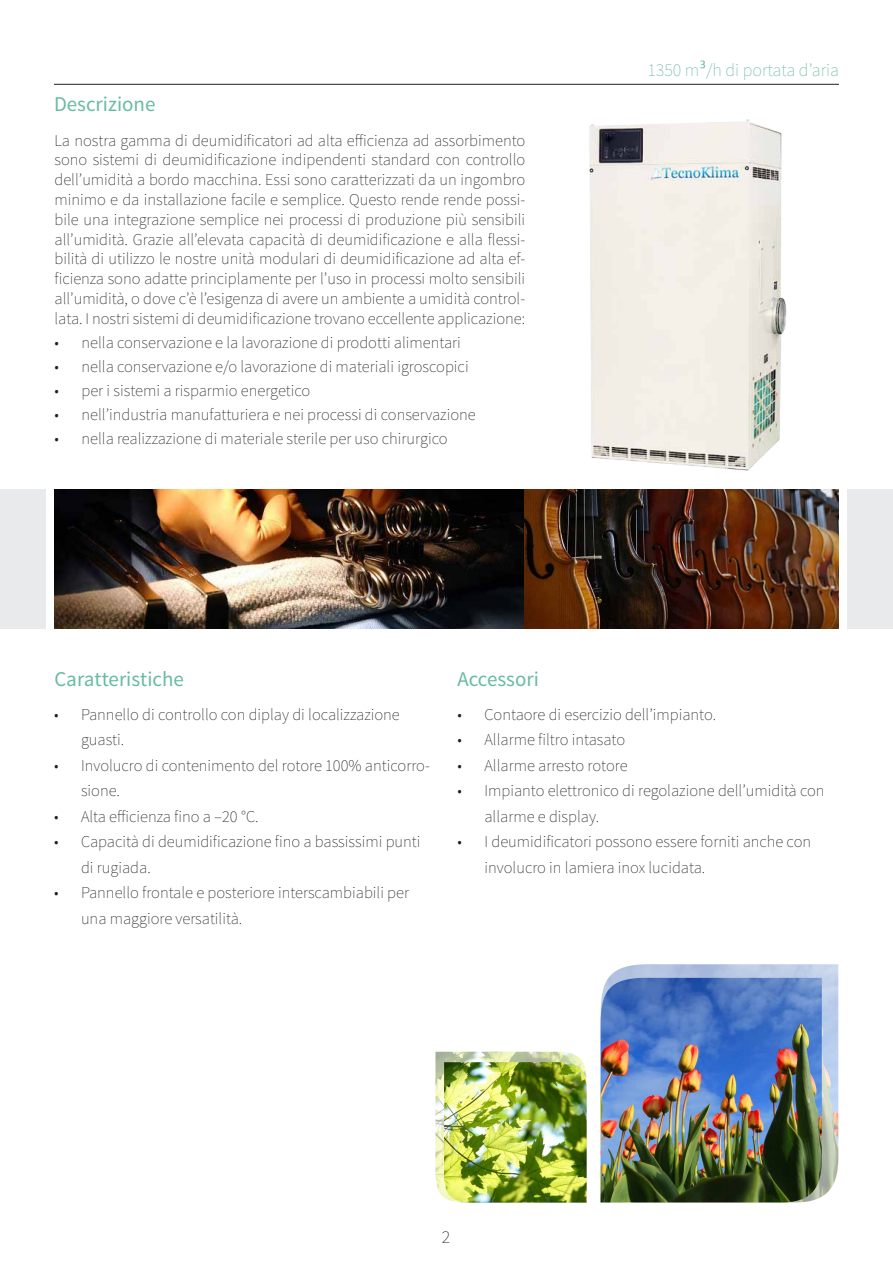
<style>
.page{position:relative;width:893px;height:1263px;background:#fff}
.page>*{position:absolute;margin:0;border:0;box-sizing:border-box;transform-origin:0 0}
.t1{font:21px "Source Sans Pro";color:#67bca0}
.t2{font:200 18px "Source Sans Pro";color:#67bca0}
.t3{font:200 18px "Source Sans Pro";color:#231f20}
.t4{font:200 16.5px/19.8px "Source Sans Pro";color:#231f20}
.s1{font-family:"Nirmala UI";font-weight:400}
</style>
<div class="page">
<hr style="left:54px;top:84px;width:785px;height:1px;background:#231f20">
<div style="left:0;top:490px;width:46px;height:139px;background:#e9eaeb"></div>
<img style="left:55px;top:490px;width:469px;height:139px">
<div style="left:847px;top:490px;width:46px;height:139px;background:#e9eaeb"></div>
<img style="left:524px;top:490px;width:315px;height:139px">
<img style="left:525px;top:119px;width:314px;height:371px">
<img style="left:435px;top:1052px;width:148px;height:145px">
<img style="left:444px;top:1062px;width:143px;height:140px">
<img style="left:608px;top:964px;width:230px;height:233px">
<img style="left:601px;top:978px;width:221px;height:224px">
<p class="t1" style="left:54px;top:91px;width:103px">Descrizione</p>
<p class="t4" style="left:55px;top:130px;width:472px;text-align:justify">La nostra gamma di deumidificatori ad alta efficienza ad assorbimento sono sistemi di deumidificazione indipendenti standard con controllo dell’umidità a bordo macchina. Essi sono caratterizzati da un ingombro minimo e da installazione facile e semplice. Questo rende rende possi&shy;bile una integrazione semplice nei processi di produzione più sensibili all’umidità. Grazie all’elevata capacità di deumidificazione e alla flessi&shy;bilità di utilizzo le nostre unità modulari di deumidificazione ad alta ef&shy;ficienza sono adatte principlamente per l’uso in processi molto sensibili all’umidità, o dove c’è l’esigenza di avere un ambiente a umidità control&shy;lata. I nostri sistemi di deumidificazione trovano eccellente applicazione:</p>
<p class="t4" style="left:55px;top:332px;width:408px">• nella conservazione e la lavorazione di prodotti alimentari</p>
<p class="t4" style="left:55px;top:356px;width:416px">• nella conservazione e/o lavorazione di materiali igroscopici</p>
<p class="t4" style="left:55px;top:380px;width:257px">• per i sistemi a risparmio energetico</p>
<p class="t4" style="left:55px;top:404px;width:423px">• nell’industria manufatturiera e nei processi di conservazione</p>
<p class="t4" style="left:55px;top:428px;width:395px">• nella realizzazione di materiale sterile per uso chirurgico</p>
<p class="t2" style="left:647px;top:59px;width:193px">1350 m<span class="s1">³</span>/h di portata d’aria</p>
<p class="t1" style="left:54px;top:666px;width:131px">Caratteristiche</p>
<p class="t4" style="left:81px;top:702px;width:320px;line-height:25.5px;text-indent:-27px">• Pannello di controllo con diplay di localizzazione guasti.</p>
<p class="t4" style="left:81px;top:753px;width:351px;line-height:25.5px;text-indent:-27px">• Involucro di contenimento del rotore 100% anticorro&shy;sione.</p>
<p class="t4" style="left:54px;top:806px;width:206px">• Alta efficienza fino a –20 °C.</p>
<p class="t4" style="left:81px;top:829px;width:341px;line-height:25.5px;text-indent:-27px">• Capacità di deumidificazione fino a bassissimi punti di rugiada.</p>
<p class="t4" style="left:81px;top:880px;width:330px;line-height:25.5px;text-indent:-27px">• Pannello frontale e posteriore interscambiabili per una maggiore versatilità.</p>
<p class="t1" style="left:457px;top:666px;width:83px">Accessori</p>
<p class="t4" style="left:457px;top:704px;width:260px">• Contaore di esercizio dell’impianto.</p>
<p class="t4" style="left:457px;top:730px;width:169px">• Allarme filtro intasato</p>
<p class="t4" style="left:457px;top:755px;width:172px">• Allarme arresto rotore</p>
<p class="t4" style="left:484px;top:778px;width:342px;line-height:25.5px;text-indent:-27px">• Impianto elettronico di regolazione dell’umidità con allarme e display.</p>
<p class="t4" style="left:484px;top:829px;width:328px;line-height:25.5px;text-indent:-27px">• I deumidificatori possono essere forniti anche con involucro in lamiera inox lucidata.</p>
<p class="t3" style="left:442px;top:1226px;width:10px">2</p>
</div>
